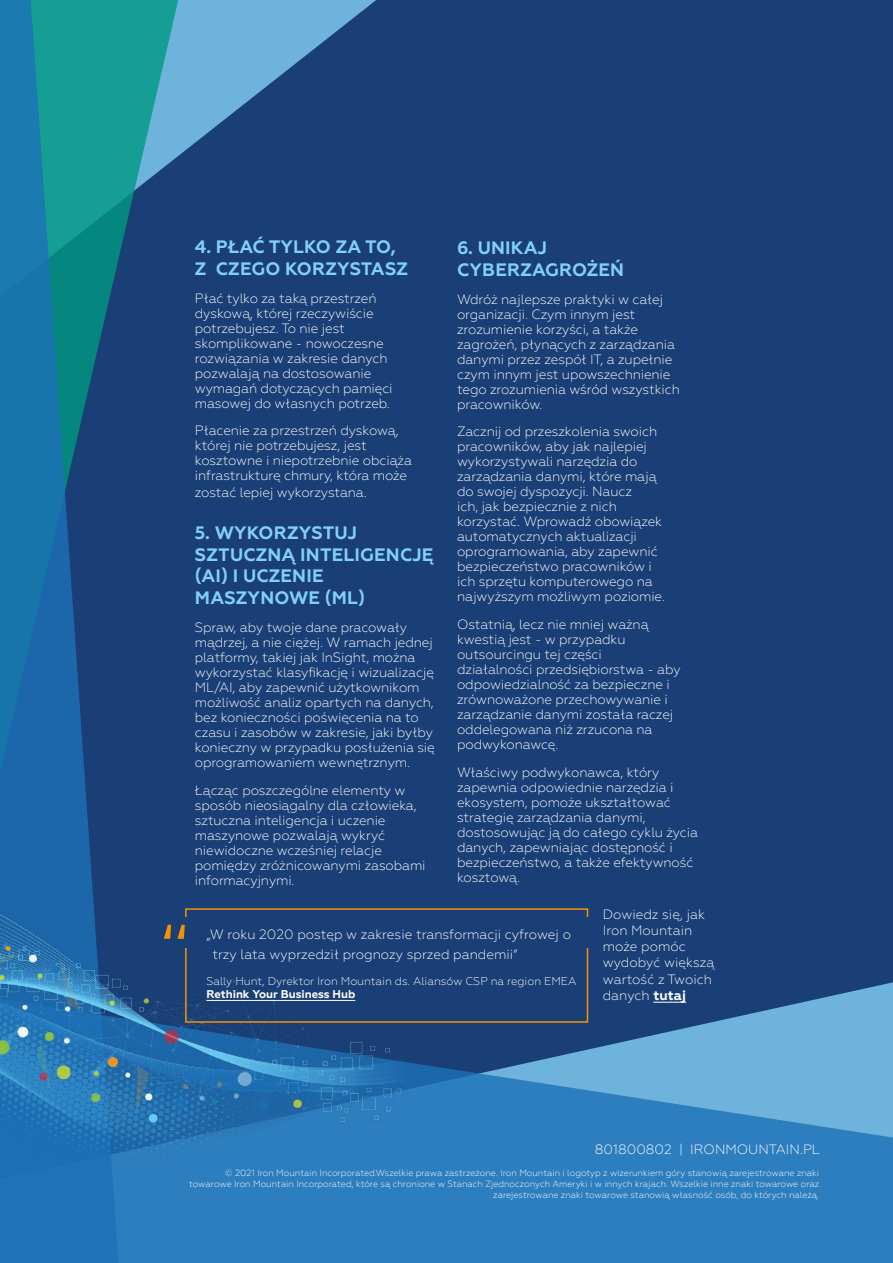
<style>
.page{position:relative;width:893px;height:1263px;background:#193f76}
.page>*{position:absolute;margin:0;border:0;box-sizing:border-box;transform-origin:0 0}
.t1{font:300 63px "Interstate";color:#f39200}
.t2{font:700 18px/21.6px "Geometria";letter-spacing:.01em;color:#83d0f5}
.t3{font:300 13.5px/15px "Geometria";letter-spacing:-.01em;color:#fff}
.t4{font:300 11.25px "Geometria";color:#fff}
.t5{font:700 11.25px "Geometria";color:#fff}
.t6{font:300 9px/10.8px "Geometria";color:#fff;text-align:right}
.s1{font-weight:700}
</style>
<div class="page">
<svg style="left:178px;top:0;width:198px;height:156px"></svg>
<svg style="left:120px;top:0;width:58px;height:252px;fill:#199e93"></svg>
<svg style="left:0;top:0;width:120px;height:831px;background:#17739c"></svg>
<svg style="left:0;top:999px;width:893px;height:264px;background:#3782bd"></svg>
<img style="left:0;top:831px;width:446px;height:359px">
<div style="left:185px;top:908px;width:403px;height:115px;border:2px solid #f39200"></div>
<div style="left:140px;top:917px;width:475px;height:30px;background:#193f76"></div>
<hr style="left:653px;top:1002px;width:33px;height:1px;background:#fff">
<hr style="left:206px;top:1000px;width:149px;height:1px;background:#fff">
<h1 class="t1" style="left:160px;top:911px;width:31px">“</h1>
<h2 class="t2" style="left:195px;top:236px;width:215px">4. PŁAĆ TYLKO ZA TO,<br>Z CZEGO KORZYSTASZ</h2>
<p class="t3" style="left:195px;top:290px;width:199px">Płać tylko za taką przestrzeń dyskową, której rzeczywiście potrzebujesz. To nie jest skomplikowane - nowoczesne rozwiązania w zakresie danych pozwalają na dostosowanie wymagań dotyczących pamięci masowej do własnych potrzeb.</p>
<p class="t3" style="left:195px;top:423px;width:219px">Płacenie za przestrzeń dyskową, której nie potrzebujesz, jest kosztowne i niepotrzebnie obciąża infrastrukturę chmury, która może</p>
<p class="t3" style="left:195px;top:485px;width:173px">zostać lepiej wykorzystana.</p>
<h2 class="t2" style="left:195px;top:522px;width:240px">5. WYKORZYSTUJ<br>SZTUCZNĄ INTELIGENCJĘ (AI) I UCZENIE<br>MASZYNOWE (ML)</h2>
<p class="t3" style="left:195px;top:619px;width:242px">Spraw, aby twoje dane pracowały mądrzej, a nie ciężej. W ramach jednej platformy, takiej jak InSight, można wykorzystać klasyfikację i wizualizację ML/AI, aby zapewnić użytkownikom możliwość analiz opartych na danych, bez konieczności poświęcenia na to czasu i zasobów w zakresie, jaki byłby konieczny w przypadku posłużenia się oprogramowaniem wewnętrznym.</p>
<p class="t3" style="left:195px;top:782px;width:232px">Łącząc poszczególne elementy w sposób nieosiągalny dla człowieka, sztuczna inteligencja i uczenie maszynowe pozwalają wykryć niewidoczne wcześniej relacje pomiędzy zróżnicowanymi zasobami informacyjnymi.</p>
<h2 class="t2" style="left:457px;top:237px;width:169px">6. UNIKAJ<br>CYBERZAGROŻEŃ</h2>
<p class="t3" style="left:457px;top:291px;width:224px">Wdróż najlepsze praktyki w całej organizacji. Czym innym jest zrozumienie korzyści, a także zagrożeń, płynących z zarządzania danymi przez zespół IT, a zupełnie czym innym jest upowszechnienie tego zrozumienia wśród wszystkich pracowników.</p>
<p class="t3" style="left:457px;top:424px;width:210px">Zacznij od przeszkolenia swoich pracowników, aby jak najlepiej wykorzystywali narzędzia do zarządzania danymi, które mają do swojej dyspozycji. Naucz<br>ich, jak bezpiecznie z nich korzystać. Wprowadź obowiązek automatycznych aktualizacji oprogramowania, aby zapewnić bezpieczeństwo pracowników i ich sprzętu komputerowego na najwyższym możliwym poziomie.</p>
<p class="t3" style="left:457px;top:617px;width:225px">Ostatnią, lecz nie mniej ważną kwestią jest - w przypadku outsourcingu tej części działalności przedsiębiorstwa - aby odpowiedzialność za bezpieczne i zrównoważone przechowywanie i zarządzanie danymi została raczej oddelegowana niż zrzucona na podwykonawcę.</p>
<p class="t3" style="left:457px;top:765px;width:242px">Właściwy podwykonawca, który zapewnia odpowiednie narzędzia i ekosystem, pomoże ukształtować strategię zarządzania danymi, dostosowując ją do całego cyklu życia danych, zapewniając dostępność i bezpieczeństwo, a także efektywność kosztową.</p>
<p class="t3" style="left:212px;top:925px;width:360px;line-height:19.5px;text-indent:-6px">„W roku 2020 postęp w zakresie transformacji cyfrowej o trzy lata wyprzedził prognozy sprzed pandemii”</p>
<p class="t4" style="left:206px;top:974px;width:372px">Sally Hunt, Dyrektor Iron Mountain ds. Aliansów CSP na region EMEA</p>
<p class="t5" style="left:206px;top:988px;width:150px">Rethink Your Business Hub</p>
<p class="t3" style="left:603px;top:906px;width:113px;line-height:16.2px">Dowiedz się, jak<br>Iron Mountain może pomóc wydobyć większą wartość z Twoich danych <span class="s1">tutaj</span></p>
<p class="t3" style="left:595px;top:1142px;width:227px">801800802 | IRONMOUNTAIN.PL</p>
<p class="t6" style="left:189px;top:1168px;width:631px">© 2021 Iron Mountain Incorporated.Wszelkie prawa zastrzeżone. Iron Mountain i logotyp z wizerunkiem góry stanowią zarejestrowane znaki towarowe Iron Mountain Incorporated, które są chronione w Stanach Zjednoczonych Ameryki i w innych krajach. Wszelkie inne znaki towarowe oraz zarejestrowane znaki towarowe stanowią własność osób, do których należą.</p>
</div>
